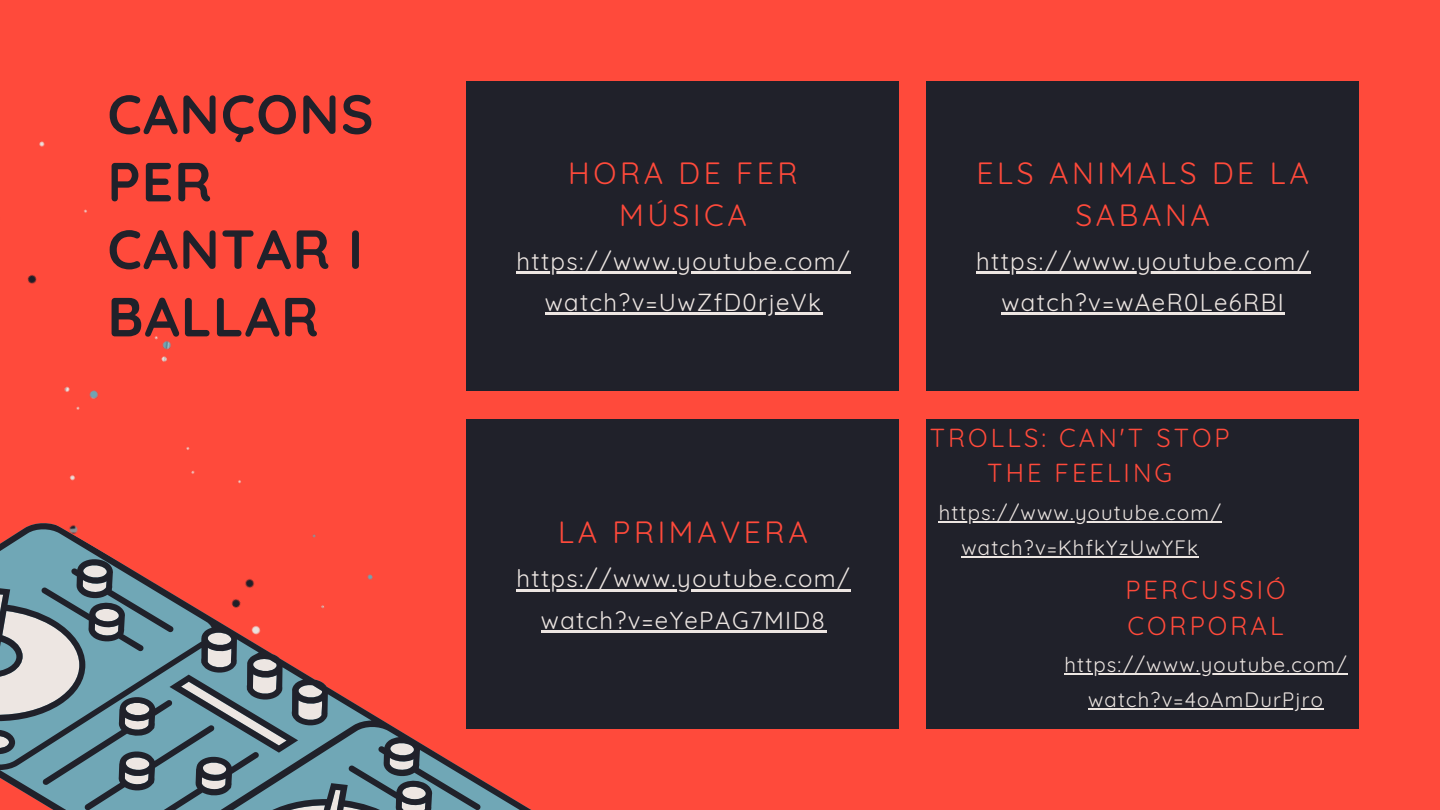
<style>
.page{position:relative;width:1440px;height:810px;background:#ff4a3b}
.page>*{position:absolute;margin:0;border:0;box-sizing:border-box;transform-origin:0 0}
.t1{font:700 55px/67.5px "Quicksand";letter-spacing:.02em;color:#20212a}
.t2{font:30px/42px "Quicksand";letter-spacing:.12em;color:#ff4a3b;text-align:center}
.t3{font:25.4px/35.6px "Quicksand";letter-spacing:.12em;color:#ff4a3b;text-align:center}
.t4{font:24px/41.2px "Quicksand";letter-spacing:.06em;color:#ede6e2;text-align:center}
.t5{font:20.3px/34.9px "Quicksand";letter-spacing:.06em;color:#ede6e2;text-align:center}
</style>
<div class="page">
<div style="left:467px;top:81px;width:432px;height:310px;background:#20212a"></div>
<div style="left:467px;top:419px;width:432px;height:310px;background:#20212a"></div>
<div style="left:926px;top:419px;width:433px;height:310px;background:#20212a"></div>
<div style="left:926px;top:81px;width:433px;height:310px;background:#20212a"></div>
<hr style="left:516px;top:272px;width:335px;height:2px;background:#ede6e2">
<hr style="left:545px;top:313px;width:277px;height:2px;background:#ede6e2">
<hr style="left:976px;top:272px;width:335px;height:2px;background:#ede6e2">
<hr style="left:1001px;top:313px;width:284px;height:2px;background:#ede6e2">
<hr style="left:516px;top:589px;width:335px;height:2px;background:#ede6e2">
<hr style="left:541px;top:630px;width:285px;height:2px;background:#ede6e2">
<hr style="left:939px;top:521px;width:283px;height:2px;background:#ede6e2">
<hr style="left:961px;top:556px;width:238px;height:2px;background:#ede6e2">
<svg style="left:0;top:492px;width:548px;height:141px"></svg>
<svg style="left:0;top:549px;width:547px;height:261px"></svg>
<hr style="left:1064px;top:673px;width:284px;height:2px;background:#ede6e2">
<hr style="left:1088px;top:708px;width:236px;height:2px;background:#ede6e2">
<h1 class="t1" style="left:107px;top:80px;width:268px">CANÇONS<br>PER<br>CANTAR I<br>BALLAR</h1>
<p class="t2" style="left:568px;top:152px;width:231px">HORA DE FER<br>MÚSICA</p>
<p class="t4" style="left:516px;top:240px;width:335px">https://www.youtube.com/ watch?v=UwZfD0rjeVk</p>
<p class="t2" style="left:558px;top:511px;width:251px">LA PRIMAVERA</p>
<p class="t4" style="left:516px;top:558px;width:335px">https://www.youtube.com/ watch?v=eYePAG7MID8</p>
<p class="t2" style="left:977px;top:152px;width:334px">ELS ANIMALS DE LA<br>SABANA</p>
<p class="t4" style="left:976px;top:240px;width:335px">https://www.youtube.com/ watch?v=wAeR0Le6RBI</p>
<p class="t3" style="left:930px;top:419px;width:301px">TROLLS: CAN'T STOP<br>THE FEELING</p>
<p class="t5" style="left:939px;top:495px;width:284px">https://www.youtube.com/ watch?v=KhfkYzUwYFk</p>
<p class="t3" style="left:1125px;top:572px;width:162px;text-align:left">PERCUSSIÓ<br>CORPORAL</p>
<p class="t5" style="left:1064px;top:647px;width:284px">https://www.youtube.com/ watch?v=4oAmDurPjro</p>
</div>
